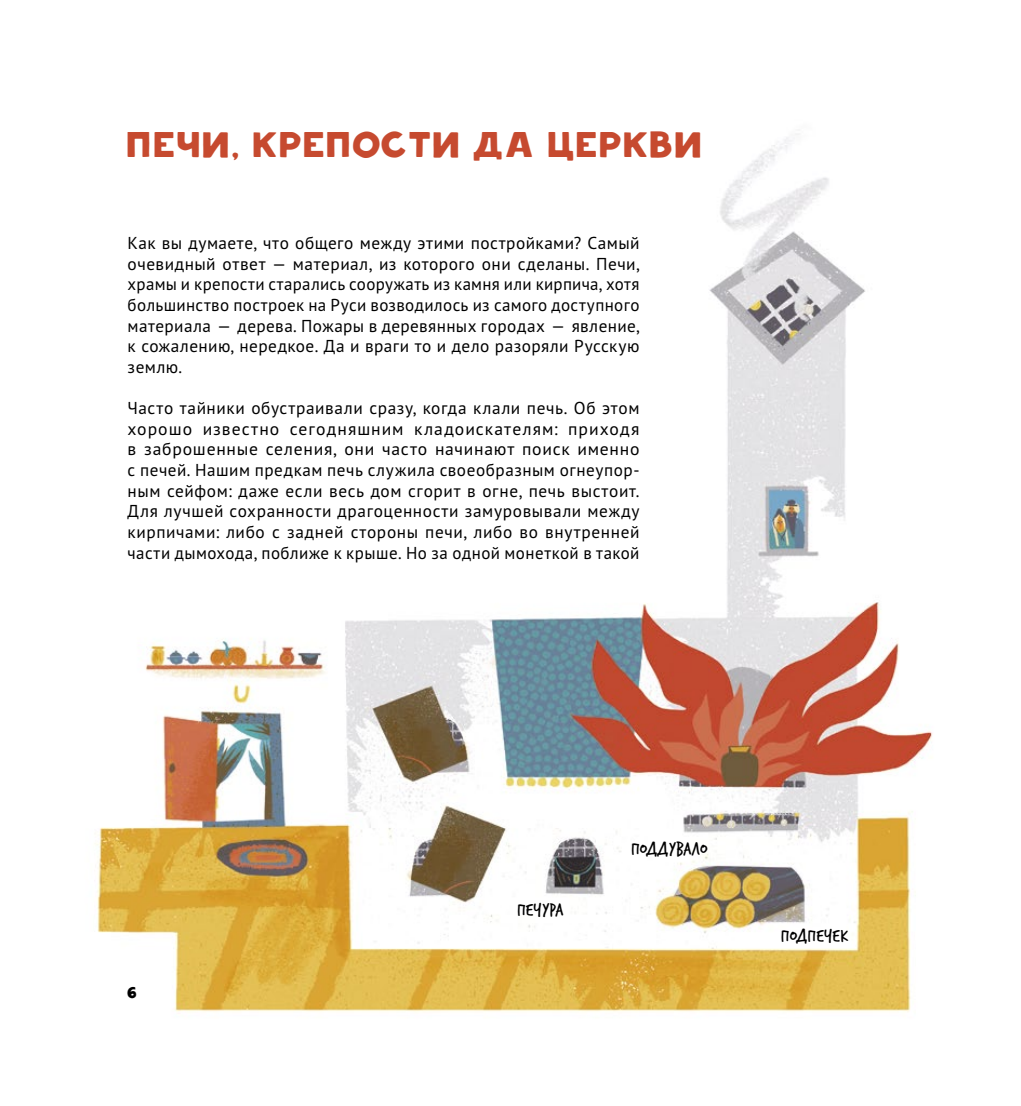
<style>
.page{position:relative;width:1021px;height:1106px;background:#fff}
.page>*{position:absolute;margin:0;border:0;box-sizing:border-box;transform-origin:0 0}
.t1{font:39px "Shadow";color:#c64a2f}
.t2{font:19.5px "Verveine";color:#000}
.t3{font:17.25px/20.5px "PT Sans";letter-spacing:.025em;color:#000;text-align:justify}
.t4{font:17.25px "Shadow";color:#000}
</style>
<div class="page">
<img style="left:95px;top:134px;width:838px;height:878px">
<h1 class="t1" style="left:128px;top:123px;width:579px">Печи, крепости да церкви</h1>
<p class="t3" style="left:128px;top:232px;width:513px">Как вы думаете, что общего между этими постройками? Самый очевидный ответ — материал, из которого они сделаны. Печи, храмы и крепости старались сооружать из камня или кирпича, хотя большинство построек на Руси возводилось из самого доступного материала — дерева. Пожары в деревянных городах — явление, к сожалению, нередкое. Да и враги то и дело разоряли Русскую землю.</p>
<p class="t3" style="left:128px;top:397px;width:513px">Часто тайники обустраивали сразу, когда клали печь. Об этом хорошо известно сегодняшним кладоискателям: приходя в заброшенные селения, они часто начинают поиск именно с печей. Нашим предкам печь служила своеобразным огнеупор&shy;ным сейфом: даже если весь дом сгорит в огне, печь выстоит.<br>Для лучшей сохранности драгоценности замуровывали между кирпичами: либо с задней стороны печи, либо во внутренней части дымохода, поближе к крыше. Но за одной монеткой в такой</p>
<p class="t4" style="left:128px;top:983px;width:12px">6</p>
<p class="t2" style="left:517px;top:896px;width:48px">ПЕЧУРА</p>
<p class="t2" style="left:630px;top:835px;width:79px">ПОДДУВАЛО</p>
<p class="t2" style="left:780px;top:921px;width:69px">ПОДПЕЧЕК</p>
</div>
